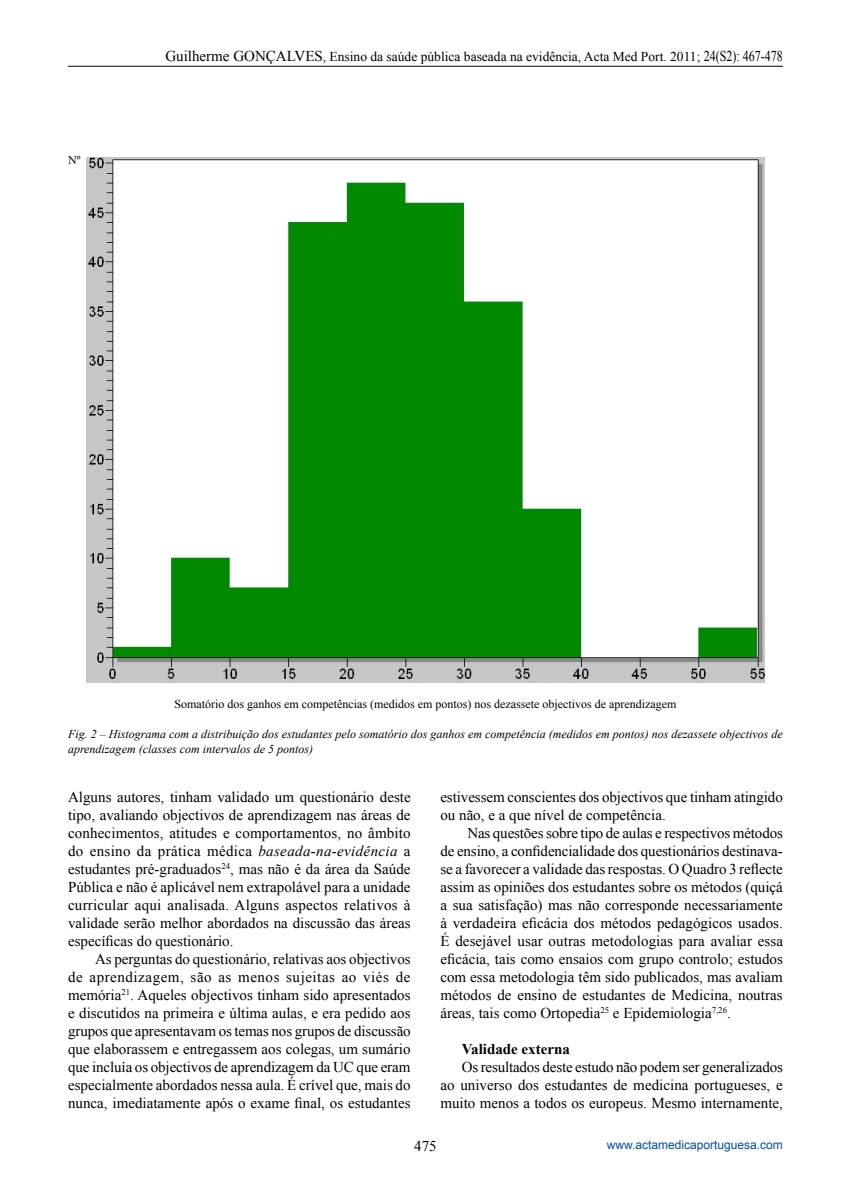
<style>
.page{position:relative;width:851px;height:1191px;background:#fff}
.page>*{position:absolute;margin:0;border:0;box-sizing:border-box;transform-origin:0 0}
.t1{font:15px/18px "Times New Roman";color:#000;text-align:justify}
.t2{font:700 15px "Times New Roman";color:#000}
.t3{font:13.5px "Times New Roman";color:#000}
.t4{font:italic 12px/15px "Times New Roman";color:#000}
.t5{font:12px "Times New Roman";color:#000}
.t6{font:12px "Arial";color:#034ea2}
.s1{font-size:15px}
.s2{font-style:italic}
</style>
<div class="page">
<img style="left:86px;top:158px;width:678px;height:524px">
<hr style="left:68px;top:66px;width:714px;height:1px;background:#000">
<p class="t5" style="left:68px;top:151px;width:14px">Nº</p>
<p class="t3" style="left:165px;top:48px;width:619px"><span class="s1">Guilherme GONÇALVES</span>, Ensino da saúde pública baseada na evidência, Acta Med Port. 2011; <span class="s1">24(S2): 467-478</span></p>
<p class="t5" style="left:174px;top:696px;width:503px">Somatório dos ganhos em competências (medidos em pontos) nos dezassete objectivos de aprendizagem</p>
<p class="t4" style="left:68px;top:726px;width:716px">Fig. 2 – Histograma com a distribuição dos estudantes pelo somatório dos ganhos em competência (medidos em pontos) nos dezassete objectivos de aprendizagem (classes com intervalos de 5 pontos)</p>
<p class="t1" style="left:68px;top:787px;width:344px">Alguns autores, tinham validado um questionário deste tipo, avaliando objectivos de aprendizagem nas áreas de conhecimentos, atitudes e comportamentos, no âmbito do ensino da prática médica <span class="s2">baseada-na-evidência</span> a estudantes pré-graduados<sup>24</sup>, mas não é da área da Saúde Pública e não é aplicável nem extrapolável para a unidade curricular aqui analisada. Alguns aspectos relativos à validade serão melhor abordados na discussão das áreas específicas do questionário.</p>
<p class="t1" style="left:68px;top:949px;width:344px;text-indent:27px">As perguntas do questionário, relativas aos objectivos de aprendizagem, são as menos sujeitas ao viés de memória<sup>21</sup>. Aqueles objectivos tinham sido apresentados e discutidos na primeira e última aulas, e era pedido aos grupos que apresentavam os temas nos grupos de discussão que elaborassem e entregassem aos colegas, um sumário que incluía os objectivos de aprendizagem da UC que eram especialmente abordados nessa aula. É crível que, mais do nunca, imediatamente após o exame final, os estudantes</p>
<p class="t1" style="left:440px;top:787px;width:344px">estivessem conscientes dos objectivos que tinham atingido ou não, e a que nível de competência.</p>
<p class="t1" style="left:440px;top:823px;width:344px;text-indent:27px">Nas questões sobre tipo de aulas e respectivos métodos de ensino, a confidencialidade dos questionários destinava&shy;se a favorecer a validade das respostas. O Quadro 3 reflecte assim as opiniões dos estudantes sobre os métodos (quiçá a sua satisfação) mas não corresponde necessariamente à verdadeira eficácia dos métodos pedagógicos usados.<br>É desejável usar outras metodologias para avaliar essa eficácia, tais como ensaios com grupo controlo; estudos com essa metodologia têm sido publicados, mas avaliam métodos de ensino de estudantes de Medicina, noutras áreas, tais como Ortopedia<sup>25</sup> e Epidemiologia<sup>7,26</sup>.</p>
<p class="t2" style="left:461px;top:1038px;width:110px">Validade externa</p>
<p class="t1" style="left:440px;top:1057px;width:344px;text-indent:21px">Os resultados deste estudo não podem ser generalizados ao universo dos estudantes de medicina portugueses, e muito menos a todos os europeus. Mesmo internamente,</p>
<p class="t1" style="left:414px;top:1137px;width:24px">475</p>
<p class="t6" style="left:606px;top:1136px;width:178px">www.actamedicaportuguesa.com</p>
</div>
